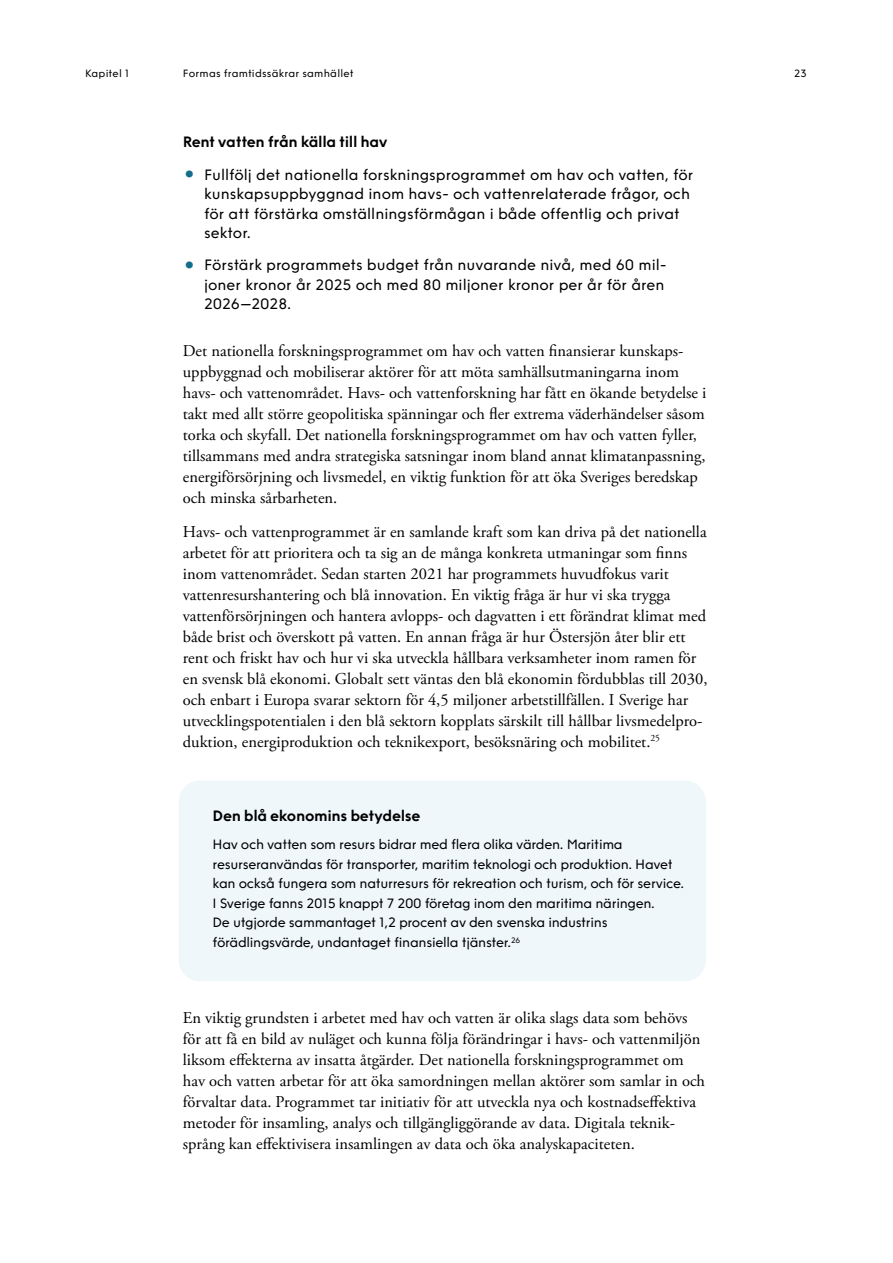
<style>
.page{position:relative;width:893px;height:1263px;background:#fff}
.page>*{position:absolute;margin:0;border:0;box-sizing:border-box;transform-origin:0 0}
.Bröd{font:16.5px/21px "Adobe Garamond Pro";color:#000}
.t1{font:15px/19.5px "Funkis B";color:#000}
.H3_Rubrik_3{font:700 15px "Funkis B";letter-spacing:-.025em;color:#000}
.Faktaruta_Rubrik{font:700 15px "Funkis B";letter-spacing:-.025em;color:#000}
.Faktaruta_text{font:13.5px/19.5px "Funkis B";letter-spacing:-.025em;color:#000}
.t2{font:10.5px "Funkis B";letter-spacing:.015em;color:#000}
.s1{font-size:24px;color:#146d8b}
</style>
<div class="page">
<div style="left:179px;top:780px;width:527px;height:201px;background:#eff7fb;border-radius:21px"></div>
<p class="t2" style="left:85px;top:67px;width:46px">Kapitel 1</p>
<p class="t2" style="left:183px;top:67px;width:172px">Formas framtidssäkrar samhället</p>
<p class="t2" style="left:794px;top:67px;width:14px">23</p>
<h3 class="H3_Rubrik_3" style="left:183px;top:133px;width:206px">Rent vatten från källa till hav</h3>
<p class="t1" style="left:204px;top:165px;width:491px;text-indent:-21px"><span class="s1">•</span> Fullfölj det nationella forskningsprogrammet om hav och vatten, för kunskapsuppbyggnad inom havs- och vattenrelaterade frågor, och för att förstärka omställningsförmågan i både offentlig och privat sektor.</p>
<p class="t1" style="left:204px;top:256px;width:464px;text-indent:-21px"><span class="s1">•</span> Förstärk programmets budget från nuvarande nivå, med 60 mil&shy;joner kronor år 2025 och med 80 miljoner kronor per år för åren<br>2026–2028.</p>
<p class="Bröd" style="left:183px;top:341px;width:525px">Det nationella forskningsprogrammet om hav och vatten finansierar kunskaps&shy;uppbyggnad och mobiliserar aktörer för att möta samhällsutmaningarna inom havs- och vattenområdet. Havs- och vattenforskning har fått en ökande betydelse i takt med allt större geopolitiska spänningar och fler extrema väderhändelser såsom torka och skyfall. Det nationella forskningsprogrammet om hav och vatten fyller, tillsammans med andra strategiska satsningar inom bland annat klimatanpassning, energiförsörjning och livsmedel, en viktig funktion för att öka Sveriges beredskap och minska sårbarheten.</p>
<p class="Bröd" style="left:183px;top:521px;width:526px">Havs- och vattenprogrammet är en samlande kraft som kan driva på det nationella arbetet för att prioritera och ta sig an de många konkreta utmaningar som finns inom vattenområdet. Sedan starten 2021 har programmets huvudfokus varit vattenresurshantering och blå innovation. En viktig fråga är hur vi ska trygga vattenförsörjningen och hantera avlopps- och dagvatten i ett förändrat klimat med både brist och överskott på vatten. En annan fråga är hur Östersjön åter blir ett rent och friskt hav och hur vi ska utveckla hållbara verksamheter inom ramen för en svensk blå ekonomi. Globalt sett väntas den blå ekonomin fördubblas till 2030, och enbart i Europa svarar sektorn för 4,5 miljoner arbetstillfällen. I Sverige har utvecklingspotentialen i den blå sektorn kopplats särskilt till hållbar livsmedelpro&shy;duktion, energiproduktion och teknikexport, besöksnäring och mobilitet.<sup>25</sup></p>
<h3 class="Faktaruta_Rubrik" style="left:213px;top:807px;width:209px">Den blå ekonomins betydelse</h3>
<p class="Faktaruta_text" style="left:213px;top:835px;width:473px">Hav och vatten som resurs bidrar med flera olika värden. Maritima resurseranvändas för transporter, maritim teknologi och produktion. Havet kan också fungera som naturresurs för rekreation och turism, och för service.<br>I Sverige fanns 2015 knappt 7 200 företag inom den maritima näringen.<br>De utgjorde sammantaget 1,2 procent av den svenska industrins förädlingsvärde, undantaget finansiella tjänster.<sup>26</sup></p>
<p class="Bröd" style="left:183px;top:1008px;width:524px">En viktig grundsten i arbetet med hav och vatten är olika slags data som behövs för att få en bild av nuläget och kunna följa förändringar i havs- och vattenmiljön liksom effekterna av insatta åtgärder. Det nationella forskningsprogrammet om hav och vatten arbetar för att öka samordningen mellan aktörer som samlar in och förvaltar data. Programmet tar initiativ för att utveckla nya och kostnadseffektiva metoder för insamling, analys och tillgängliggörande av data. Digitala teknik&shy;språng kan effektivisera insamlingen av data och öka analyskapaciteten.</p>
</div>
